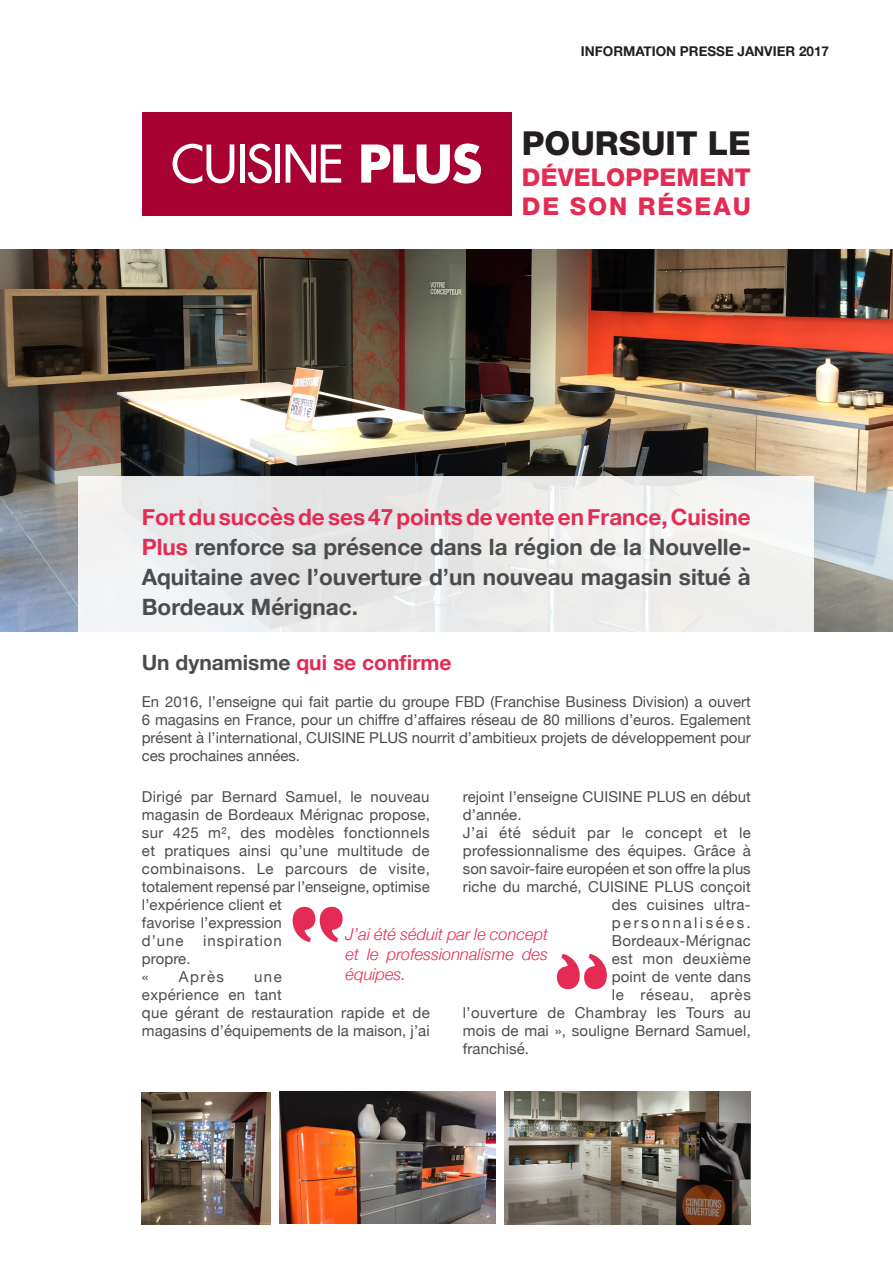
<style>
.page{position:relative;width:893px;height:1263px;background:#fff}
.page>*{position:absolute;margin:0;border:0;box-sizing:border-box;transform-origin:0 0}
.t1{font:800 33.15px "Helvetica Neue LT Std";color:#231f20}
.t2{font:800 24.6px "Helvetica Neue LT Std";letter-spacing:.01em;color:#e42b54}
.t3{font:800 24.6px "Helvetica Neue LT Std";letter-spacing:.08em;color:#e42b54}
.t4{font:700 22.5px/30px "Helvetica Neue";color:#4b4c4d;text-align:justify}
.t5{font:700 21px "Helvetica Neue";color:#e42b54}
.t6{font:italic 300 16.5px/19.8px "Helvetica Neue";color:#e32b54;text-align:justify}
.t7{font:15px/18px "Helvetica Neue";letter-spacing:.015em;color:#4b4c4d}
.t8{font:15px "Helvetica Neue";letter-spacing:.165em;color:#4b4c4d}
.t9{font:15px "Helvetica Neue";letter-spacing:.05em;color:#4b4c4d}
.t10{font:15px "Helvetica Neue";letter-spacing:.06em;color:#4b4c4d}
.t11{font:700 13.5px "Helvetica Neue";color:#231f20}
.s1{color:#e42b54}
.s2{color:#4b4c4d}
</style>
<div class="page">
<img style="left:0;top:249px;width:893px;height:382px">
<img style="left:504px;top:1091px;width:247px;height:133px">
<svg style="left:79px;top:476px;width:735px;height:156px;fill:#ededec"></svg>
<div style="left:142px;top:112px;width:370px;height:103px;background:#a80233"></div>
<svg style="left:173px;top:144px;width:61px;height:39px"></svg>
<hr style="left:240px;top:144px;width:4px;height:39px;background:#fff">
<svg style="left:248px;top:144px;width:24px;height:39px"></svg>
<div style="left:275px;top:144px;width:5px;height:39px;background:#fff"></div>
<svg style="left:286px;top:144px;width:55px;height:39px"></svg>
<svg style="left:361px;top:143px;width:120px;height:41px"></svg>
<img style="left:279px;top:1092px;width:217px;height:132px">
<img style="left:142px;top:1093px;width:129px;height:131px">
<svg style="left:557px;top:954px;width:50px;height:35px"></svg>
<svg style="left:293px;top:907px;width:50px;height:35px"></svg>
<p class="t11" style="left:581px;top:40px;width:250px">INFORMATION PRESSE JANVIER 2017</p>
<p class="t1" style="left:522px;top:124px;width:230px">POURSUIT LE</p>
<p class="t2" style="left:522px;top:162px;width:230px">DÉVELOPPEMENT</p>
<p class="t3" style="left:522px;top:192px;width:230px">DE SON RÉSEAU</p>
<p class="t4" style="left:142px;top:503px;width:611px"><span class="s1">Fort du succès de ses 47 points de vente en France, Cuisine Plus</span> renforce sa présence dans la région de la Nouvelle-Aquitaine avec l’ouverture d’un nouveau magasin situé à Bordeaux Mérignac.</p>
<p class="t5" style="left:142px;top:646px;width:311px"><span class="s2">Un dynamisme</span> qui se confirme</p>
<p class="t7" style="left:142px;top:694px;width:611px;text-align:justify">En 2016, l’enseigne qui fait partie du groupe FBD (Franchise Business Division) a ouvert 6 magasins en France, pour un chiffre d’affaires réseau de 80 millions d’euros. Egalement présent à l’international, CUISINE PLUS nourrit d’ambitieux projets de développement pour ces prochaines années.</p>
<p class="t7" style="left:142px;top:788px;width:289px">Dirigé par Bernard Samuel, le nouveau magasin de Bordeaux Mérignac propose, sur 425 m², des modèles fonctionnels et pratiques ainsi qu’une multitude de combinaisons. Le parcours de visite, totalement repensé par l’enseigne, optimise l’expérience client et<br>favorise l’expression<br>d’une</p>
<p class="t7" style="left:463px;top:788px;width:290px">rejoint l’enseigne CUISINE PLUS en début d’année.</p>
<p class="t7" style="left:463px;top:824px;width:289px">J’ai été séduit par le concept et le</p>
<p class="t7" style="left:463px;top:842px;width:289px">professionnalisme des équipes. Grâce à</p>
<p class="t7" style="left:463px;top:860px;width:289px">son savoir-faire européen et son offre la plus</p>
<p class="t7" style="left:463px;top:878px;width:289px">riche du marché, CUISINE PLUS conçoit</p>
<p class="t7" style="left:612px;top:896px;width:140px">des cuisines ultra-</p>
<p class="t8" style="left:612px;top:911px;width:140px">personnalisées.</p>
<p class="t7" style="left:612px;top:932px;width:141px">Bordeaux-Mérignac</p>
<p class="t7" style="left:612px;top:950px;width:140px">est mon deuxième</p>
<p class="t7" style="left:612px;top:968px;width:141px">point de vente dans</p>
<p class="t9" style="left:612px;top:983px;width:140px">le réseau, après</p>
<p class="t7" style="left:463px;top:1004px;width:289px">l’ouverture de Chambray les Tours au</p>
<p class="t7" style="left:463px;top:1022px;width:289px">mois de mai », souligne Bernard Samuel,</p>
<p class="t7" style="left:463px;top:1040px;width:68px">franchisé.</p>
<p class="t6" style="left:346px;top:923px;width:204px">J’ai été séduit par le concept et le professionnalisme des équipes.</p>
<p class="t10" style="left:203px;top:929px;width:80px">inspiration</p>
<p class="t7" style="left:142px;top:950px;width:50px">propre.</p>
<p class="t7" style="left:142px;top:968px;width:8px">«</p>
<p class="t7" style="left:179px;top:968px;width:47px">Après</p>
<p class="t7" style="left:142px;top:968px;width:289px;text-indent:112px">une<br>expérience en tant<br>que gérant de restauration rapide et de magasins d’équipements de la maison, j’ai</p>
</div>
